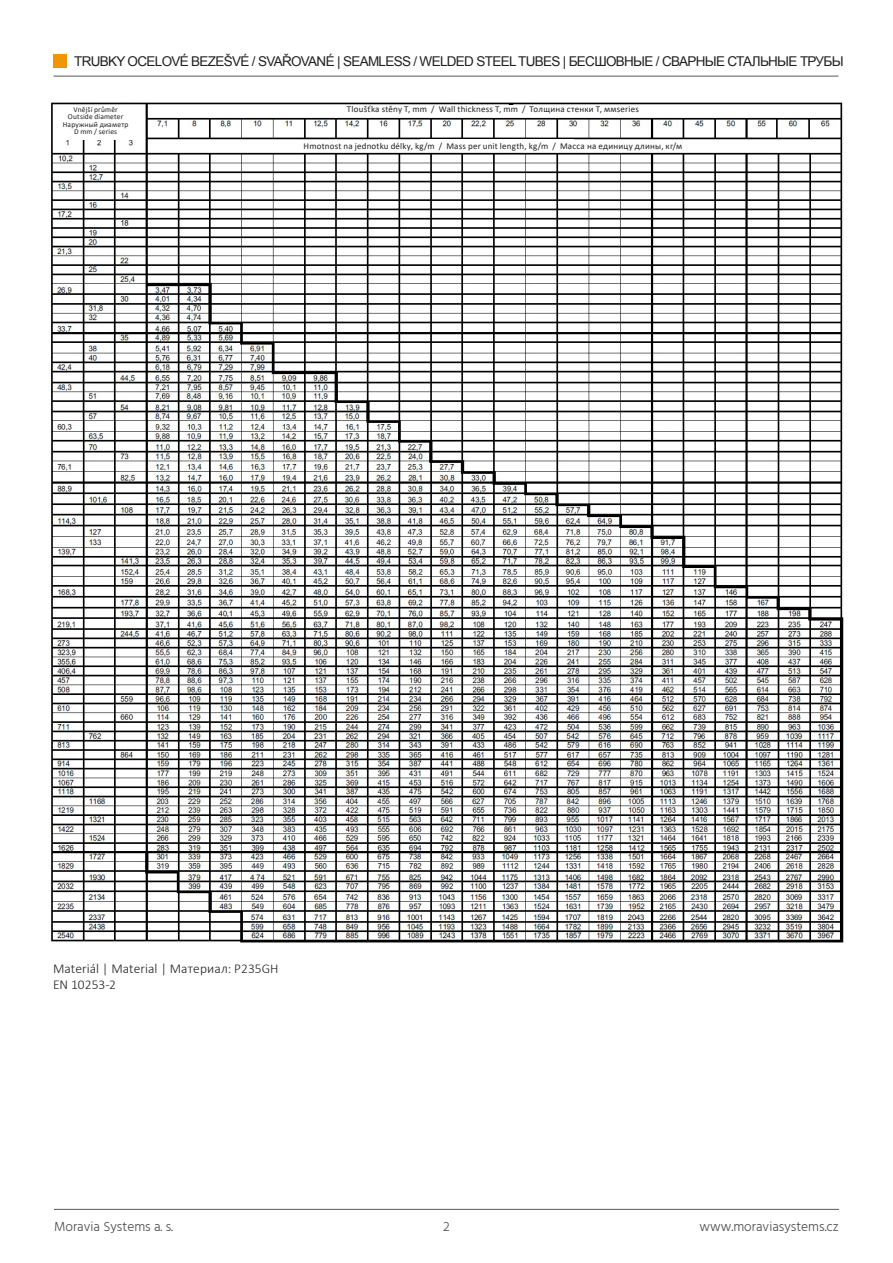
<style>
.page{position:relative;width:893px;height:1263px;background:#fff}
.page>*{position:absolute;margin:0;border:0;box-sizing:border-box;transform-origin:0 0}
.t1{font:13.5px "Arial";letter-spacing:-.05em;color:#231f20}
.t2{font:300 13.5px "Calibri";letter-spacing:.005em;color:#231f20}
.t3{font:300 13.5px "Hind Vadodara";color:#4b4c4d}
.t4{font:9px "Calibri";letter-spacing:.02em;color:#231f20}
.t5{font:7.5px "Calibri";letter-spacing:.02em;color:#231f20}
</style>
<div class="page">
<hr style="left:54px;top:1209px;width:785px;height:1px;background:#57585a">
<hr style="left:892px;top:1123px;width:1px;height:140px;background:#4b4c4d">
<img style="left:51px;top:102px;width:792px;height:318px">
<img style="left:51px;top:420px;width:793px;height:523px">
<div style="left:55px;top:105px;width:88px;height:34px;background:#fff"></div>
<div style="left:396px;top:105px;width:153px;height:9px;background:#fff"></div>
<div style="left:420px;top:139px;width:153px;height:13px;background:#fff"></div>
<hr style="left:54px;top:76px;width:784px;height:1px;background:#57585a">
<div style="left:53px;top:54px;width:14px;height:14px;background:#f29504"></div>
<p class="t1" style="left:74px;top:52px;width:771px">TRUBKY OCELOVÉ BEZEŠVÉ / SVAŘOVANÉ | SEAMLESS / WELDED STEEL TUBES | БЕСШОВНЫЕ / СВАРНЫЕ СТАЛЬНЫЕ ТРУБЫ</p>
<p class="t5" style="left:73px;top:104px;width:46px">Vnější průměr</p>
<p class="t5" style="left:68px;top:111px;width:57px">Outside diameter</p>
<p class="t5" style="left:63px;top:119px;width:67px">Наружный диаметр</p>
<p class="t5" style="left:74px;top:126px;width:45px">D mm / series</p>
<p class="t4" style="left:347px;top:103px;width:294px">Tloušťka stěny T, mm / Wall thickness T, mm / Толщина стенки T, ммseries</p>
<p class="t4" style="left:304px;top:140px;width:380px">Hmotnost na jednotku délky, kg/m / Mass per unit length, kg/m / Масса на единицу длины, кг/м</p>
<p class="t2" style="left:53px;top:960px;width:227px">Materiál | Material | Материал: P235GH</p>
<p class="t2" style="left:53px;top:976px;width:65px">EN 10253-2</p>
<h1 class="t3" style="left:54px;top:1217px;width:121px">Moravia Systems a. s.</h1>
<h1 class="t3" style="left:443px;top:1217px;width:8px">2</h1>
<h1 class="t3" style="left:699px;top:1217px;width:141px">www.moraviasystems.cz</h1>
</div>
